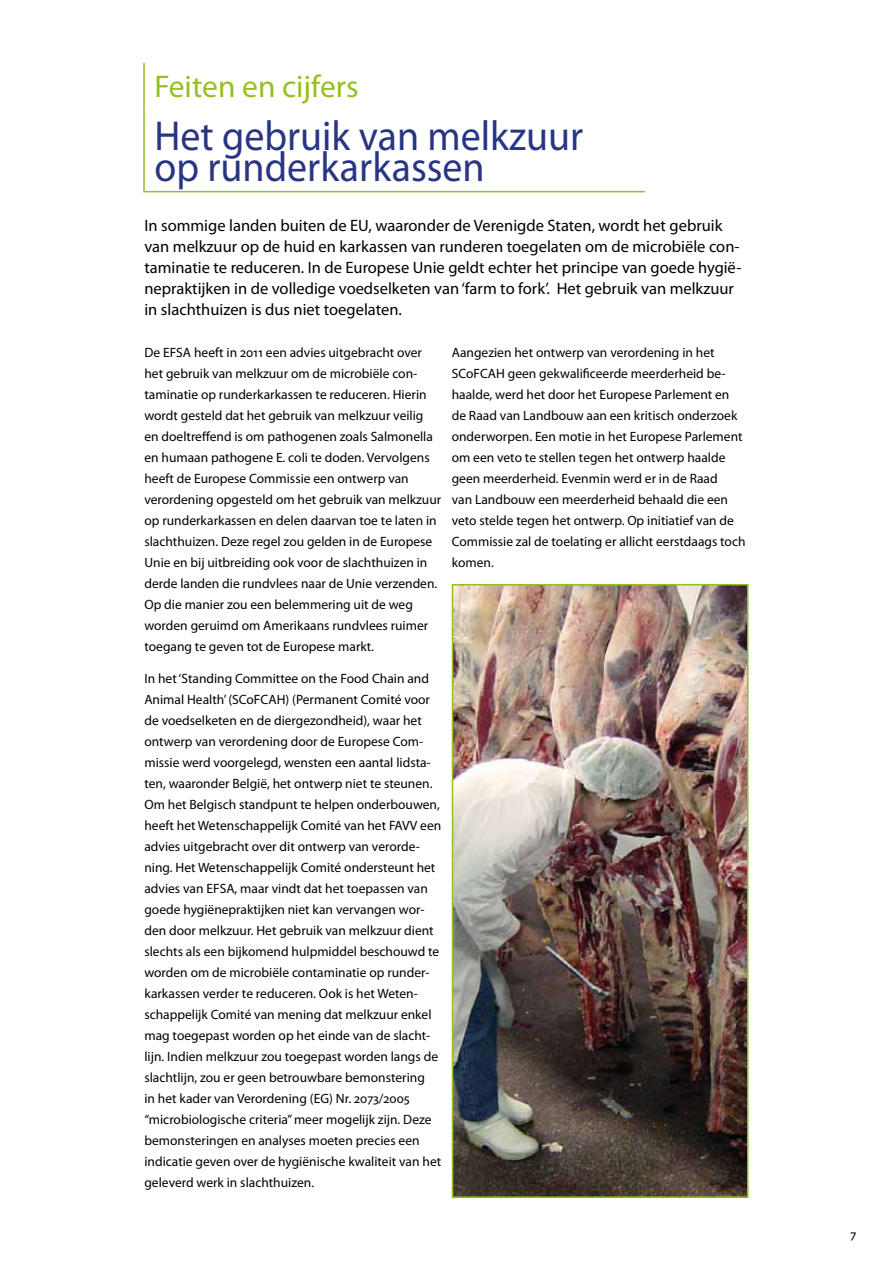
<style>
.page{position:relative;width:893px;height:1263px;background:#fff}
.page>*{position:absolute;margin:0;border:0;box-sizing:border-box;transform-origin:0 0}
.t1{font:42px/31.5px "Myriad Pro";color:#283583;scale:.95 1}
.t2{font:31.5px "Myriad Pro";color:#95c11f}
.t3{font:16.5px/21px "Myriad Pro";color:#000}
.t4{font:13.5px/21px "Myriad Pro";color:#000}
</style>
<div class="page">
<hr style="left:143px;top:63px;width:2px;height:45px;background:#95c11f">
<hr style="left:143px;top:108px;width:2px;height:83px;background:#95c11f">
<hr style="left:143px;top:191px;width:502px;height:1px;background:#95c11f">
<img style="left:455px;top:587px;width:290px;height:608px">
<div style="left:452px;top:584px;width:296px;height:614px;border:2px solid #95c11f"></div>
<h2 class="t2" style="left:154px;top:67px;width:206px">Feiten en cijfers</h2>
<h1 class="t1" style="left:154px;top:119px;width:453px">Het gebruik van melkzuur op runderkarkassen</h1>
<p class="t3" style="left:144px;top:215px;width:598px">In sommige landen buiten de EU, waaronder de Verenigde Staten, wordt het gebruik van melkzuur op de huid en karkassen van runderen toegelaten om de microbiële con&shy;taminatie te reduceren. In de Europese Unie geldt echter het principe van goede hygië&shy;nepraktijken in de volledige voedselketen van ‘farm to fork’. Het gebruik van melkzuur in slachthuizen is dus niet toegelaten.</p>
<p class="t4" style="left:144px;top:342px;width:298px">De EFSA heeft in 2011 een advies uitgebracht over het gebruik van melkzuur om de microbiële con&shy;taminatie op runderkarkassen te reduceren. Hierin wordt gesteld dat het gebruik van melkzuur veilig<br>en doeltreffend is om pathogenen zoals Salmonella en humaan pathogene E. coli te doden. Vervolgens heeft de Europese Commissie een ontwerp van verordening opgesteld om het gebruik van melkzuur op runderkarkassen en delen daarvan toe te laten in slachthuizen. Deze regel zou gelden in de Europese Unie en bij uitbreiding ook voor de slachthuizen in derde landen die rundvlees naar de Unie verzenden.<br>Op die manier zou een belemmering uit de weg worden geruimd om Amerikaans rundvlees ruimer toegang te geven tot de Europese markt.</p>
<p class="t4" style="left:144px;top:667px;width:298px">In het ‘Standing Committee on the Food Chain and Animal Health’ (SCoFCAH) (Permanent Comité voor de voedselketen en de diergezondheid), waar het ontwerp van verordening door de Europese Com&shy;missie werd voorgelegd, wensten een aantal lidsta&shy;ten, waaronder België, het ontwerp niet te steunen.<br>Om het Belgisch standpunt te helpen onderbouwen, heeft het Wetenschappelijk Comité van het FAVV een advies uitgebracht over dit ontwerp van verorde&shy;ning. Het Wetenschappelijk Comité ondersteunt het advies van EFSA, maar vindt dat het toepassen van goede hygiënepraktijken niet kan vervangen wor&shy;den door melkzuur. Het gebruik van melkzuur dient slechts als een bijkomend hulpmiddel beschouwd te worden om de microbiële contaminatie op runder&shy;karkassen verder te reduceren. Ook is het Weten&shy;schappelijk Comité van mening dat melkzuur enkel mag toegepast worden op het einde van de slacht&shy;lijn. Indien melkzuur zou toegepast worden langs de slachtlijn, zou er geen betrouwbare bemonstering<br>in het kader van Verordening (EG) Nr. 2073/2005 “microbiologische criteria” meer mogelijk zijn. Deze bemonsteringen en analyses moeten precies een indicatie geven over de hygiënische kwaliteit van het geleverd werk in slachthuizen.</p>
<p class="t4" style="left:452px;top:342px;width:295px">Aangezien het ontwerp van verordening in het SCoFCAH geen gekwalificeerde meerderheid be&shy;haalde, werd het door het Europese Parlement en de Raad van Landbouw aan een kritisch onderzoek onderworpen. Een motie in het Europese Parlement om een veto te stellen tegen het ontwerp haalde geen meerderheid. Evenmin werd er in de Raad<br>van Landbouw een meerderheid behaald die een veto stelde tegen het ontwerp. Op initiatief van de Commissie zal de toelating er allicht eerstdaags toch komen.</p>
<p class="t4" style="left:850px;top:1224px;width:7px">7</p>
</div>
